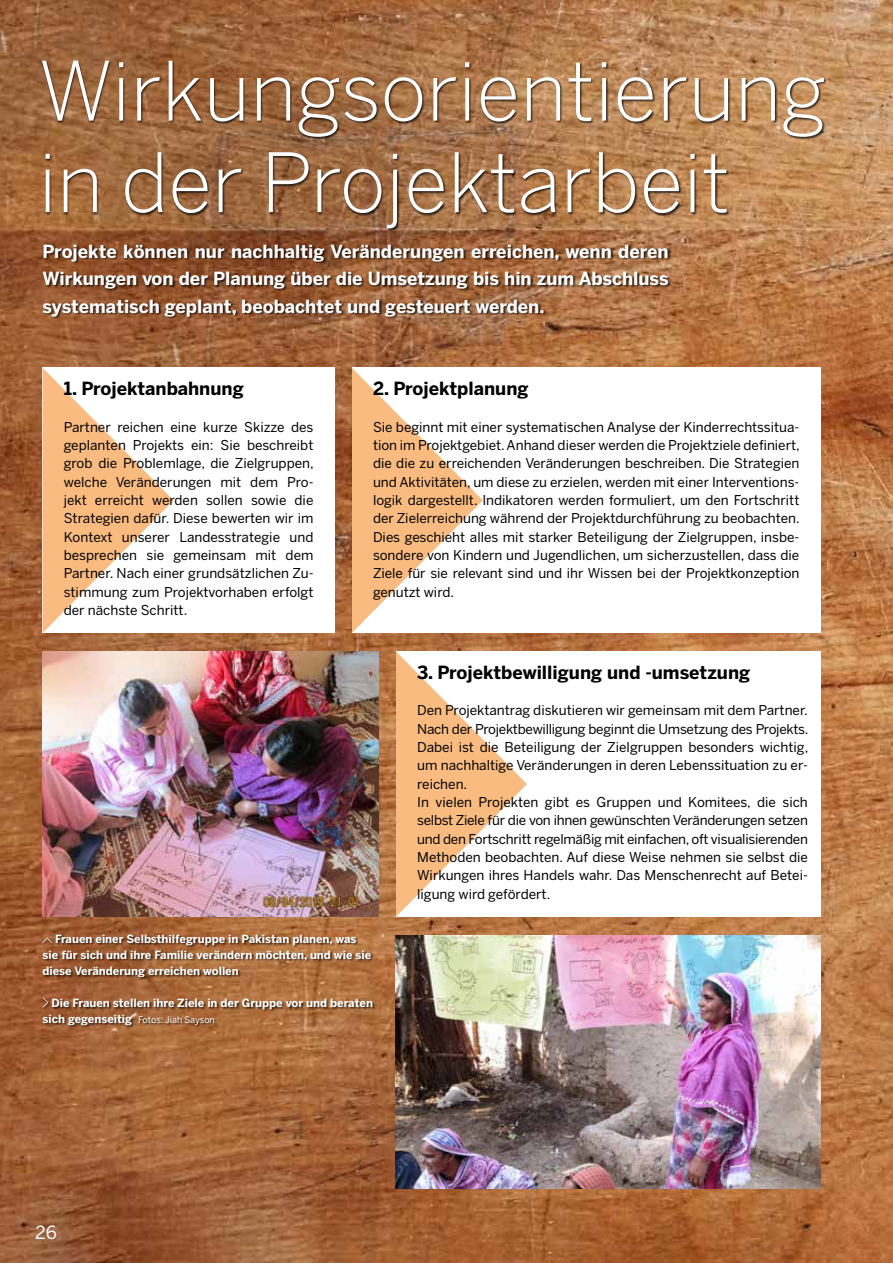
<style>
.page{position:relative;width:893px;height:1263px;background:#fff}
.page>*{position:absolute;margin:0;border:0;box-sizing:border-box;transform-origin:0 0}
.t1{font:300 81px/91.5px "Benton Sans";color:#fff}
.t2{font:700 18px/27.5px "Benton Sans";color:#fff;text-align:justify}
.t3{font:700 18px "Benton Sans";color:#000}
.t4{font:18px "Benton Sans";color:#fff}
.t5{font:13.5px/18.3px "Benton Sans";color:#000;text-align:justify}
.t6{font:700 11.25px/15.9px "Benton Sans";color:#fff}
.t7{font:9px "Benton Sans";letter-spacing:-.01em;color:#fff}
.s1{font-weight:700;font-size:11.25px}
</style>
<div class="page">
<img style="left:0;top:0;width:893px;height:1263px">
<div style="left:41px;top:61px;width:786px;height:170px;background:#000;opacity:.75"></div>
<div style="left:43px;top:244px;width:628px;height:75px;background:#000;opacity:.75"></div>
<div style="left:43px;top:368px;width:292px;height:265px;background:#fff"></div>
<div style="left:352px;top:368px;width:469px;height:265px;background:#fff"></div>
<div style="left:396px;top:651px;width:425px;height:266px;background:#fff"></div>
<img style="left:42px;top:651px;width:337px;height:266px">
<img style="left:396px;top:935px;width:425px;height:254px">
<svg style="left:43px;top:368px;width:131px;height:265px"></svg>
<svg style="left:352px;top:368px;width:131px;height:265px"></svg>
<svg style="left:396px;top:651px;width:131px;height:266px"></svg>
<div style="left:42px;top:934px;width:334px;height:94px;background:#000;opacity:.75"></div>
<svg style="left:43px;top:937px;width:9px;height:6px"></svg>
<svg style="left:43px;top:998px;width:5px;height:9px"></svg>
<h1 class="t1" style="left:38px;top:45px;width:789px">Wirkungsorientierung in der Projektarbeit</h1>
<h2 class="t2" style="left:43px;top:237px;width:628px">Projekte können nur nachhaltig Veränderungen erreichen, wenn deren Wirkungen von der Planung über die Umsetzung bis hin zum Abschluss systematisch geplant, beobachtet und gesteuert werden.</h2>
<h2 class="t3" style="left:64px;top:378px;width:181px">1. Projektanbahnung</h2>
<p class="t5" style="left:64px;top:417px;width:252px">Partner reichen eine kurze Skizze des geplanten Projekts ein: Sie beschreibt grob die Problemlage, die Zielgruppen, welche Veränderungen mit dem Pro&shy;jekt erreicht werden sollen sowie die Strategien dafür. Diese bewerten wir im Kontext unserer Landesstrategie und besprechen sie gemeinsam mit dem Partner. Nach einer grundsätzlichen Zu&shy;stimmung zum Projektvorhaben erfolgt der nächste Schritt.</p>
<h2 class="t3" style="left:373px;top:378px;width:157px">2. Projektplanung</h2>
<p class="t5" style="left:373px;top:417px;width:428px">Sie beginnt mit einer systematischen Analyse der Kinderrechtssitua&shy;tion im Projektgebiet. Anhand dieser werden die Projektziele definiert, die die zu erreichenden Veränderungen beschreiben. Die Strategien und Aktivitäten, um diese zu erzielen, werden mit einer Interventions&shy;logik dargestellt. Indikatoren werden formuliert, um den Fortschritt der Zielerreichung während der Projektdurchführung zu beobachten.<br>Dies geschieht alles mit starker Beteiligung der Zielgruppen, insbe&shy;sondere von Kindern und Jugendlichen, um sicherzustellen, dass die Ziele für sie relevant sind und ihr Wissen bei der Projektkonzeption genutzt wird.</p>
<h2 class="t3" style="left:417px;top:661px;width:334px">3. Projektbewilligung und -umsetzung</h2>
<p class="t5" style="left:417px;top:701px;width:393px;text-align:left">Den Projektantrag diskutieren wir gemeinsam mit dem Partner.<br>Nach der Projektbewilligung beginnt die Umsetzung des Projekts.<br>Dabei ist die Beteiligung der Zielgruppen besonders wichtig, um nachhaltige Veränderungen in deren Lebenssituation zu er&shy;reichen.<br>In vielen Projekten gibt es Gruppen und Komitees, die sich selbst Ziele für die von ihnen gewünschten Veränderungen setzen und den Fortschritt regelmäßig mit einfachen, oft visualisierenden Methoden beobachten. Auf diese Weise nehmen sie selbst die Wirkungen ihres Handels wahr. Das Menschenrecht auf Betei&shy;ligung wird gefördert.</p>
<p class="t6" style="left:43px;top:931px;width:330px;text-indent:13px">Frauen einer Selbsthilfegruppe in Pakistan planen, was sie für sich und ihre Familie verändern möchten, und wie sie diese Veränderung erreichen wollen</p>
<p class="t6" style="left:51px;top:995px;width:323px">Die Frauen stellen ihre Ziele in der Gruppe vor und beraten</p>
<p class="t7" style="left:43px;top:1014px;width:174px"><span class="s1">sich gegenseitig</span> Fotos: Jiah Sayson</p>
<h2 class="t4" style="left:35px;top:1221px;width:23px">26</h2>
</div>
